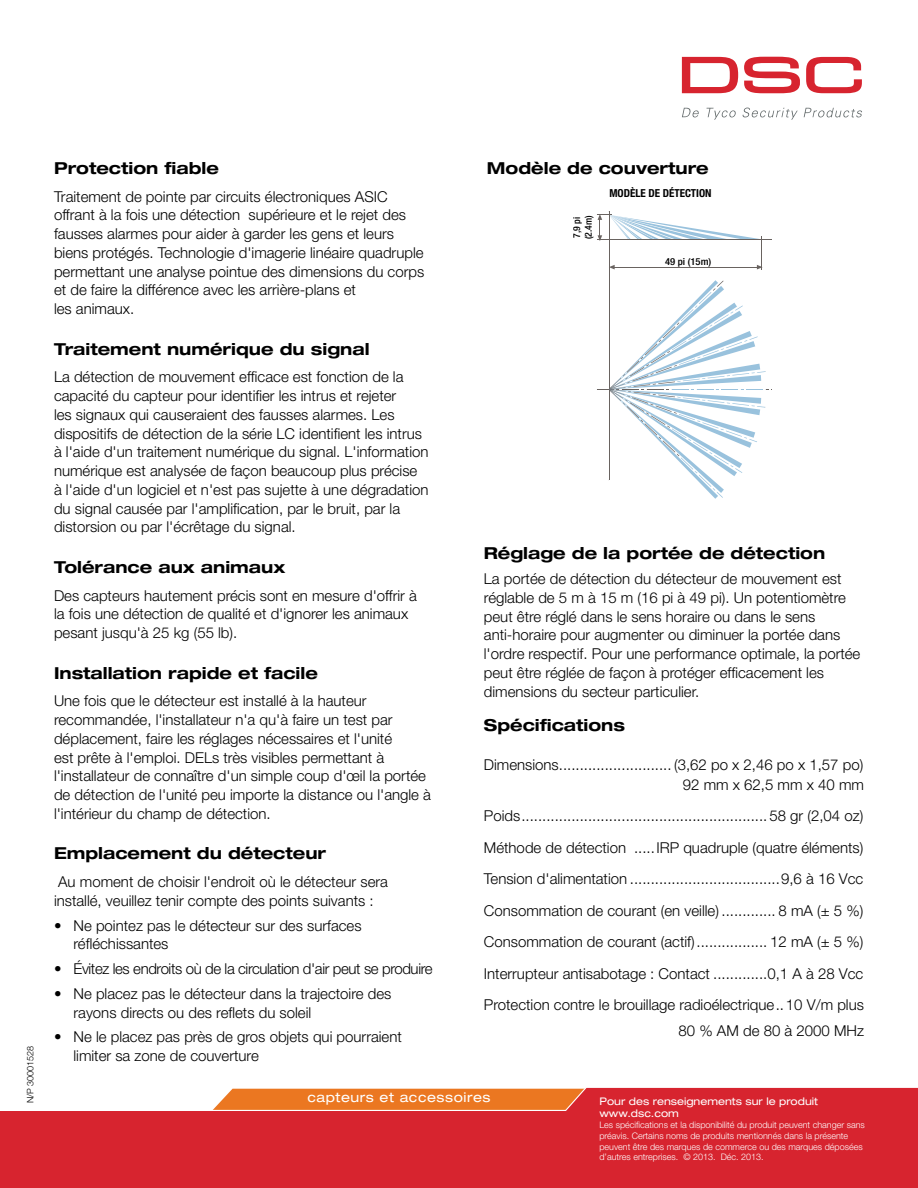
<style>
.page{position:relative;width:918px;height:1188px;background:#fff}
.page>*{position:absolute;margin:0;border:0;box-sizing:border-box;transform-origin:0 0}
.t1{font:700 expanded 16.5px "Helvetica Neue LT Std";color:#000}
.t2{font:300 15px/18.8px "Helvetica Neue LT Pro";color:#000}
.t3{font:300 15px "Helvetica Neue LT Pro";letter-spacing:-.025em;color:#000}
.t4{font:expanded 13.5px "Helvetica Neue LT Pro";letter-spacing:.04em;color:#fff}
.t5{font:700 condensed 11.1px "Helvetica Neue";color:#000}
.t6{font:expanded 10.5px/12.6px "Helvetica Neue LT Std";color:#fff}
.t7{font:500 condensed 9.6px/11.6px "Helvetica Neue";color:#000}
.t8{font:500 condensed 9.6px "Helvetica Neue";color:#000;scale:1.1 1}
.t9{font:300 9px/10.8px "Helvetica Neue LT Pro";color:#fff}
.t10{font:300 9px "Helvetica Neue LT Pro";color:#000}
</style>
<div class="page">
<svg style="left:0;top:1087px;width:918px;height:101px;background:#db3a3c"></svg>
<svg style="left:682px;top:57px;width:56px;height:36px"></svg>
<svg style="left:744px;top:57px;width:56px;height:36px"></svg>
<svg style="left:806px;top:57px;width:56px;height:36px"></svg>
<svg style="left:682px;top:108px;width:17px;height:9px"></svg>
<svg style="left:706px;top:108px;width:30px;height:12px"></svg>
<svg style="left:742px;top:108px;width:56px;height:12px"></svg>
<svg style="left:804px;top:108px;width:58px;height:9px"></svg>
<hr style="left:597px;top:239px;width:174px;height:1px;background:#696360">
<hr style="left:609px;top:212px;width:1px;height:268px;background:#696360">
<hr style="left:761px;top:237px;width:1px;height:33px;background:#696360">
<svg style="left:597px;top:211px;width:165px;height:30px"></svg>
<hr style="left:614px;top:267px;width:143px;height:1px;background:#696360">
<svg style="left:610px;top:265px;width:5px;height:4px"></svg>
<svg style="left:757px;top:265px;width:6px;height:5px"></svg>
<svg style="left:597px;top:280px;width:175px;height:219px"></svg>
<p class="t10" style="left:25px;top:1103px;width:59px;rotate:-90deg">N/P 30001528</p>
<p class="t1" style="left:54px;top:158px;width:166px">Protection fiable</p>
<p class="t2" style="left:54px;top:187px;width:372px">Traitement de pointe par circuits électroniques ASIC offrant à la fois une détection supérieure et le rejet des fausses alarmes pour aider à garder les gens et leurs biens protégés. Technologie d'imagerie linéaire quadruple permettant une analyse pointue des dimensions du corps et de faire la différence avec les arrière-plans et<br>les animaux.</p>
<p class="t1" style="left:54px;top:338px;width:317px">Traitement numérique du signal</p>
<p class="t2" style="left:54px;top:367px;width:376px">La détection de mouvement efficace est fonction de la capacité du capteur pour identifier les intrus et rejeter<br>les signaux qui causeraient des fausses alarmes. Les dispositifs de détection de la série LC identifient les intrus à l'aide d'un traitement numérique du signal. L'information numérique est analysée de façon beaucoup plus précise à l'aide d'un logiciel et n'est pas sujette à une dégradation du signal causée par l'amplification, par le bruit, par la distorsion ou par l'écrêtage du signal.</p>
<p class="t1" style="left:54px;top:557px;width:233px">Tolérance aux animaux</p>
<p class="t2" style="left:54px;top:586px;width:364px">Des capteurs hautement précis sont en mesure d'offrir à la fois une détection de qualité et d'ignorer les animaux pesant jusqu'à 25 kg (55 lb).</p>
<p class="t1" style="left:54px;top:662px;width:265px">Installation rapide et facile</p>
<p class="t2" style="left:54px;top:691px;width:379px">Une fois que le détecteur est installé à la hauteur recommandée, l'installateur n'a qu'à faire un test par déplacement, faire les réglages nécessaires et l'unité<br>est prête à l'emploi. DELs très visibles permettant à l'installateur de connaître d'un simple coup d'œil la portée de détection de l'unité peu importe la distance ou l'angle à l'intérieur du champ de détection.</p>
<p class="t1" style="left:54px;top:843px;width:274px">Emplacement du détecteur</p>
<p class="t2" style="left:54px;top:872px;width:335px">Au moment de choisir l'endroit où le détecteur sera installé, veuillez tenir compte des points suivants :</p>
<p class="t2" style="left:74px;top:916px;width:290px;text-indent:-20px">• Ne pointez pas le détecteur sur des surfaces réfléchissantes</p>
<p class="t3" style="left:54px;top:960px;width:380px">• Évitez les endroits où de la circulation d'air peut se produire</p>
<p class="t2" style="left:74px;top:984px;width:319px;text-indent:-20px">• Ne placez pas le détecteur dans la trajectoire des rayons directs ou des reflets du soleil</p>
<p class="t2" style="left:74px;top:1027px;width:330px;text-indent:-20px">• Ne le placez pas près de gros objets qui pourraient limiter sa zone de couverture</p>
<p class="t1" style="left:487px;top:158px;width:223px">Modèle de couverture</p>
<p class="t7" style="left:571px;top:239px;width:25px;rotate:-90deg">7,9 pi (2.4m)</p>
<p class="t5" style="left:609px;top:186px;width:104px">MODÈLE DE DÉTECTION</p>
<p class="t8" style="left:665px;top:255px;width:44px">49 pi (15m)</p>
<p class="t1" style="left:484px;top:543px;width:343px">Réglage de la portée de détection</p>
<p class="t2" style="left:484px;top:569px;width:378px">La portée de détection du détecteur de mouvement est réglable de 5 m à 15 m (16 pi à 49 pi). Un potentiomètre peut être réglé dans le sens horaire ou dans le sens anti-horaire pour augmenter ou diminuer la portée dans l'ordre respectif. Pour une performance optimale, la portée peut être réglée de façon à protéger efficacement les dimensions du secteur particulier.</p>
<p class="t1" style="left:484px;top:715px;width:143px">Spécifications</p>
<p class="t2" style="left:484px;top:755px;width:382px;line-height:19.5px;text-align:right">Dimensions........................... (3,62 po x 2,46 po x 1,57 po)<br>92 mm x 62,5 mm x 40 mm</p>
<p class="t2" style="left:484px;top:800px;width:382px;line-height:31.5px;text-align:justify">Poids...........................................................58 gr (2,04 oz)<br>Méthode de détection .....IRP quadruple (quatre éléments)<br>Tension d'alimentation ....................................9,6 à 16 Vcc Consommation de courant (en veille) ............. 8 mA (± 5 %)<br>Consommation de courant (actif)................. 12 mA (± 5 %)<br>Interrupteur antisabotage : Contact .............0,1 A à 28 Vcc Protection contre le brouillage radioélectrique..10 V/m plus</p>
<p class="t2" style="left:679px;top:1021px;width:187px">80 % AM de 80 à 2000 MHz</p>
<p class="t4" style="left:307px;top:1089px;width:185px">capteurs et accessoires</p>
<p class="t6" style="left:599px;top:1094px;width:220px">Pour des renseignements sur le produit www.dsc.com</p>
<p class="t9" style="left:599px;top:1119px;width:267px">Les spécifications et la disponibilité du produit peuvent changer sans préavis. Certains noms de produits mentionnés dans la présente peuvent être des marques de commerce ou des marques déposées d’autres entreprises. © 2013. Déc. 2013.</p>
</div>
